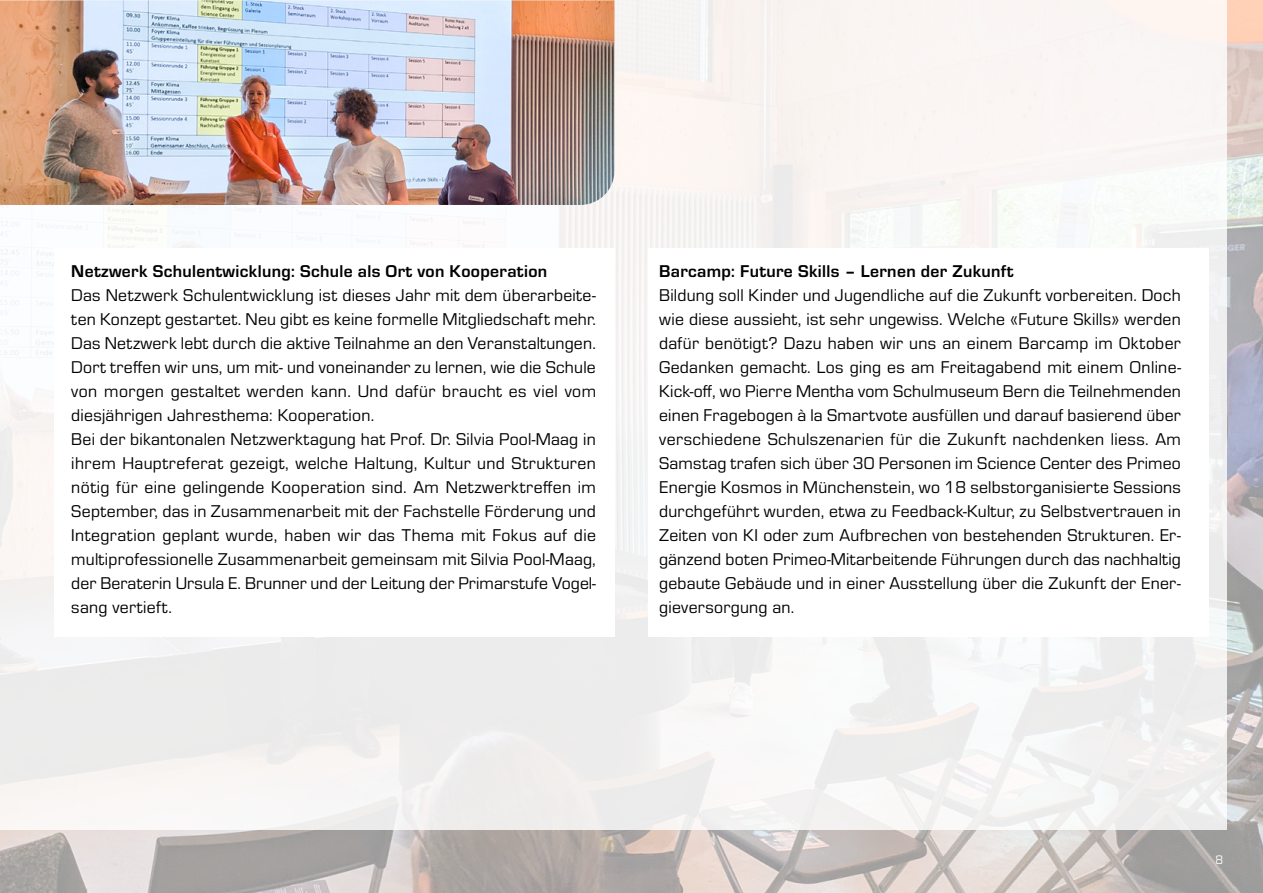
<style>
.page{position:relative;width:1263px;height:893px;background:#fff}
.page>*{position:absolute;margin:0;border:0;box-sizing:border-box;transform-origin:0 0}
.t1{font:17.7px/24px "Eurostile";letter-spacing:.015em;color:#000}
.t2{font:700 17.7px "Eurostile";letter-spacing:.02em;color:#000}
.t3{font:12.75px "Eurostile";color:#fff}
</style>
<div class="page">
<img style="left:0;top:0;width:1263px;height:893px">
<div style="left:0;top:0;width:1226px;height:829px;background:#f7f4f2"></div>
<div style="left:54px;top:248px;width:560px;height:389px;background:#fff"></div>
<div style="left:648px;top:248px;width:561px;height:389px;background:#fff"></div>
<img style="left:0;top:0;width:614px;height:205px">
<p class="t2" style="left:71px;top:258px;width:477px">Netzwerk Schulentwicklung: Schule als Ort von Kooperation</p>
<p class="t1" style="left:71px;top:282px;width:526px">Das Netzwerk Schulentwicklung ist dieses Jahr mit dem überarbeite&shy;ten Konzept gestartet. Neu gibt es keine formelle Mitgliedschaft mehr.<br>Das Netzwerk lebt durch die aktive Teilnahme an den Veranstaltungen.<br>Dort treffen wir uns, um mit- und voneinander zu lernen, wie die Schule von morgen gestaltet werden kann. Und dafür braucht es viel vom diesjährigen Jahresthema: Kooperation.<br>Bei der bikantonalen Netzwerktagung hat Prof. Dr. Silvia Pool-Maag in ihrem Hauptreferat gezeigt, welche Haltung, Kultur und Strukturen nötig für eine gelingende Kooperation sind. Am Netzwerktreffen im September, das in Zusammenarbeit mit der Fachstelle Förderung und Integration geplant wurde, haben wir das Thema mit Fokus auf die multiprofessionelle Zusammenarbeit gemeinsam mit Silvia Pool-Maag, der Beraterin Ursula E. Brunner und der Leitung der Primarstufe Vogel&shy;sang vertieft.</p>
<p class="t2" style="left:659px;top:258px;width:356px">Barcamp: Future Skills – Lernen der Zukunft</p>
<p class="t1" style="left:659px;top:282px;width:523px;text-align:justify">Bildung soll Kinder und Jugendliche auf die Zukunft vorbereiten. Doch wie diese aussieht, ist sehr ungewiss. Welche «Future Skills» werden dafür benötigt? Dazu haben wir uns an einem Barcamp im Oktober Gedanken gemacht. Los ging es am Freitagabend mit einem Online-Kick-off, wo Pierre Mentha vom Schulmuseum Bern die Teilnehmenden einen Fragebogen à la Smartvote ausfüllen und darauf basierend über verschiedene Schulszenarien für die Zukunft nachdenken liess. Am Samstag trafen sich über 30 Personen im Science Center des Primeo Energie Kosmos in Münchenstein, wo 18 selbstorganisierte Sessions durchgeführt wurden, etwa zu Feedback-Kultur, zu Selbstvertrauen in Zeiten von KI oder zum Aufbrechen von bestehenden Strukturen. Er&shy;gänzend boten Primeo-Mitarbeitende Führungen durch das nachhaltig gebaute Gebäude und in einer Ausstellung über die Zukunft der Ener&shy;gieversorgung an.</p>
<p class="t3" style="left:1215px;top:851px;width:9px">8</p>
</div>
